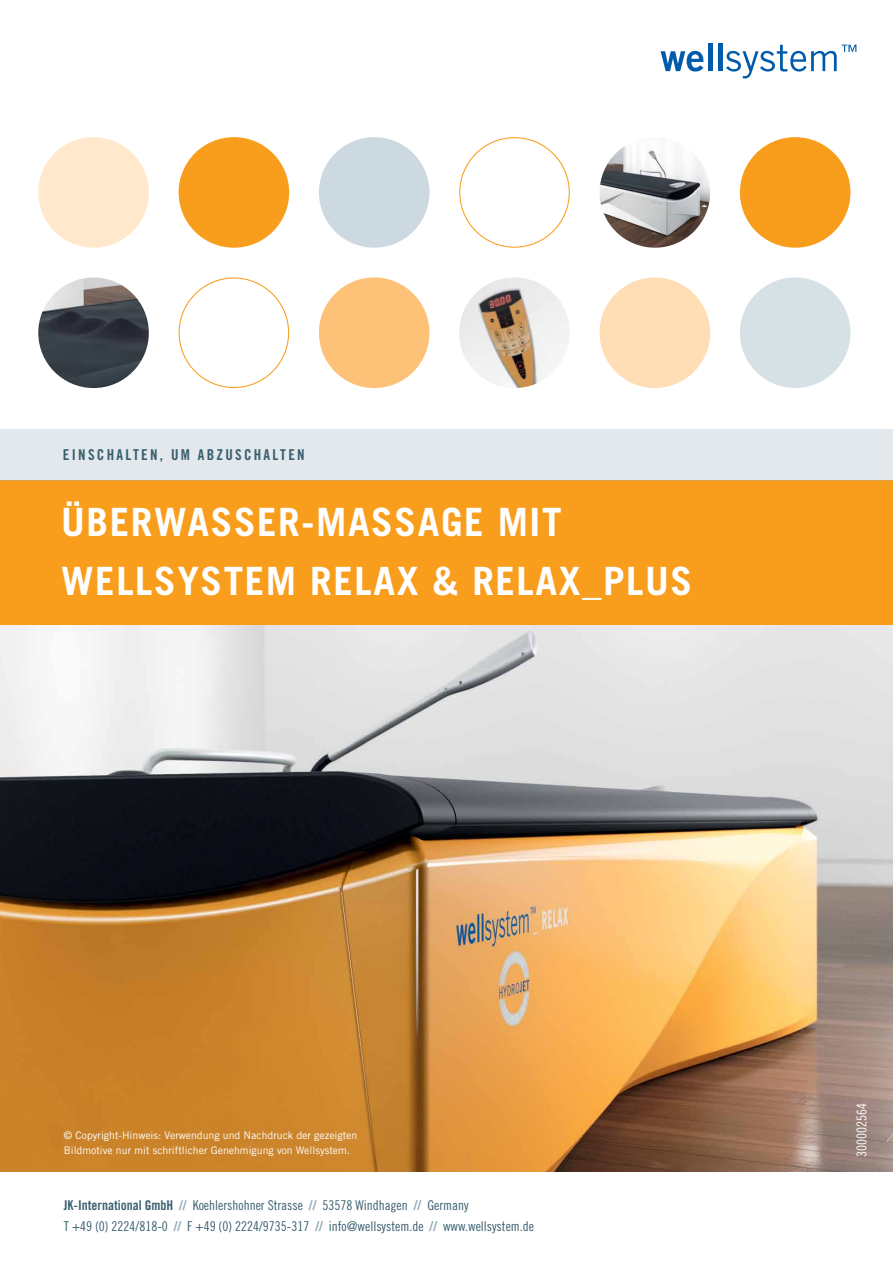
<style>
.page{position:relative;width:893px;height:1263px;background:#fff}
.page>*{position:absolute;margin:0;border:0;box-sizing:border-box;transform-origin:0 0}
.t1{font:700 39px/58.5px "Trade Gothic";letter-spacing:.04em;color:#fff}
.t2{font:15px "Trade Gothic Bold Cond Twenty";letter-spacing:.15em;color:#395f6f}
.t3{font:13.5px/21px "Trade Gothic Cond Eighteen";color:#395f6f}
.t4{font:13.5px "Trade Gothic Cond Eighteen";color:#fff}
.t5{font:10.5px/15px "Trade Gothic";color:#fff}
.s1{font-family:"Trade Gothic Bold Cond Twenty"}
.s2{font-family:"Trade Gothic Bold Cond Twenty";color:#8ca6b4}
</style>
<div class="page">
<img style="left:0;top:625px;width:893px;height:546px">
<div style="left:740px;top:137px;width:110px;height:111px;background:#f99d1c;border-radius:50%"></div>
<div style="left:740px;top:277px;width:110px;height:111px;background:#d6e1e6;border-radius:50%"></div>
<img style="left:600px;top:137px;width:110px;height:111px;border-radius:55px">
<div style="left:600px;top:277px;width:110px;height:111px;background:#ffdeb6;border-radius:50%"></div>
<img style="left:459px;top:277px;width:111px;height:111px;border-radius:55px">
<div style="left:319px;top:137px;width:110px;height:111px;background:#cdd9e0;border-radius:50%"></div>
<div style="left:319px;top:277px;width:110px;height:111px;background:#fdc177;border-radius:50%"></div>
<div style="left:179px;top:137px;width:110px;height:111px;background:#f99d1c;border-radius:50%"></div>
<div style="left:38px;top:137px;width:111px;height:111px;background:#ffe8cb;border-radius:50%"></div>
<img style="left:38px;top:277px;width:111px;height:111px;border-radius:55px">
<div style="left:0;top:480px;width:893px;height:145px;background:#f99d1c"></div>
<div style="left:0;top:429px;width:893px;height:51px;background:#e2e8eb"></div>
<svg style="left:661px;top:51px;width:42px;height:21px"></svg>
<hr style="left:708px;top:44px;width:4px;height:27px;background:#005cab">
<hr style="left:718px;top:44px;width:4px;height:27px;background:#005cab">
<svg style="left:726px;top:45px;width:130px;height:34px"></svg>
<p class="t2" style="left:63px;top:446px;width:243px">EI NSCH ALTEN, UM ABZUSCH ALTEN</p>
<h1 class="t1" style="left:61px;top:492px;width:502px">ÜBERWASSER-MASSAGE MIT<br>WELLSYSTEM RELAX</h1>
<h1 class="t1" style="left:432px;top:551px;width:63px">&amp; RELAX</h1>
<h1 class="t1" style="left:582px;top:551px;width:112px">_PLUS</h1>
<p class="t5" style="left:64px;top:1128px;width:295px">© Copyright-Hinweis: Verwendung und Nachdruck der gezeigten<br>Bildmotive nur mit schriftlicher Genehmigung von Wellsystem.</p>
<p class="t3" style="left:64px;top:1194px;width:472px"><span class="s1">JK-INTERNATIONAL GMBH</span> <span class="s2">//</span> Koehlershohner Strasse <span class="s2">//</span> 53578 Windhagen <span class="s2">//</span> Germany<br>T +49 (0) 2224/818-0 <span class="s2">//</span> F +49 (0) 2224/9735-317 <span class="s2">//</span> info@wellsystem.de <span class="s2">//</span> www.wellsystem.de</p>
<p class="t4" style="left:853px;top:1157px;width:55px;rotate:-90deg">300002564</p>
</div>
